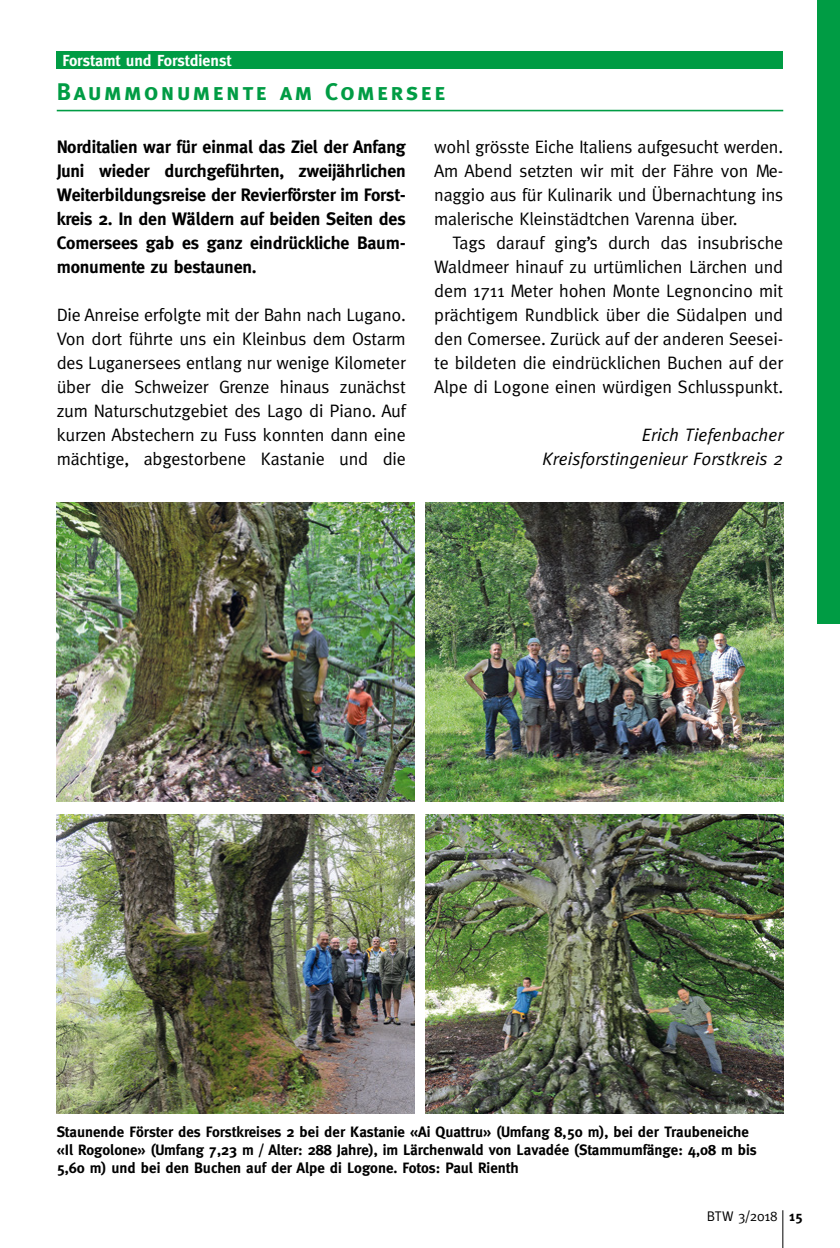
<style>
.page{position:relative;width:840px;height:1248px;background:#fff}
.page>*{position:absolute;margin:0;border:0;box-sizing:border-box;transform-origin:0 0}
.t1{font:24px "Meta Bold Caps";letter-spacing:.1em;color:#009c44}
.t2{font:18px/24px "Meta";letter-spacing:-.01em;color:#000;text-align:justify}
.t3{font:700 18px/24px "Meta";letter-spacing:-.01em;color:#000;text-align:justify}
.t4{font:italic 18px/24px "Meta";color:#000;text-align:right}
.t5{font:700 16px "Meta";color:#fff}
.t6{font:700 15px/18px "Meta";color:#000}
.t7{font:14px "Meta";letter-spacing:-.01em;color:#000}
.s1{font-weight:700}
</style>
<div class="page">
<hr style="left:782px;top:1210px;width:1px;height:37px;background:#000">
<div style="left:816px;top:0;width:23px;height:624px;background:#009c44"></div>
<div style="left:57px;top:51px;width:725px;height:17px;background:#009c44"></div>
<hr style="left:57px;top:110px;width:725px;height:1px;background:#009c44">
<img style="left:57px;top:502px;width:357px;height:299px">
<img style="left:57px;top:814px;width:357px;height:299px">
<img style="left:425px;top:502px;width:357px;height:299px">
<img style="left:425px;top:814px;width:357px;height:299px">
<p class="t5" style="left:62px;top:51px;width:170px">Forstamt und Forstdienst</p>
<h1 class="t1" style="left:57px;top:77px;width:390px">Baummonumente am Comersee</h1>
<p class="t3" style="left:57px;top:134px;width:350px">Norditalien war für einmal das Ziel der Anfang Juni wieder durchgeführten, zweijährlichen Weiterbildungsreise der Revierförster im Forst&shy;kreis 2. In den Wäldern auf beiden Seiten des Comersees gab es ganz eindrückliche Baum&shy;monumente zu bestaunen.</p>
<p class="t2" style="left:57px;top:302px;width:350px">Die Anreise erfolgte mit der Bahn nach Lugano.<br>Von dort führte uns ein Kleinbus dem Ostarm des Luganersees entlang nur wenige Kilometer über die Schweizer Grenze hinaus zunächst zum Naturschutzgebiet des Lago di Piano. Auf kurzen Abstechern zu Fuss konnten dann eine mächtige, abgestorbene Kastanie und die</p>
<p class="t2" style="left:434px;top:134px;width:350px">wohl grösste Eiche Italiens aufgesucht werden.<br>Am Abend setzten wir mit der Fähre von Me&shy;naggio aus für Kulinarik und Übernachtung ins malerische Kleinstädtchen Varenna über.</p>
<p class="t2" style="left:434px;top:230px;width:350px;text-indent:18px">Tags darauf ging’s durch das insubrische Waldmeer hinauf zu urtümlichen Lärchen und dem 1711 Meter hohen Monte Legnoncino mit prächtigem Rundblick über die Südalpen und den Comersee. Zurück auf der anderen Seesei&shy;te bildeten die eindrücklichen Buchen auf der Alpe di Logone einen würdigen Schlusspunkt.</p>
<p class="t4" style="left:542px;top:422px;width:242px">Erich Tiefenbacher<br>Kreisforstingenieur Forstkreis 2</p>
<p class="t6" style="left:57px;top:1123px;width:701px">Staunende Förster des Forstkreises 2 bei der Kastanie «Ai Quattru» (Umfang 8,50 m), bei der Traubeneiche «Il Rogolone» (Umfang 7,23 m / Alter: 288 Jahre), im Lärchenwald von Lavadée (Stammumfänge: 4,08 m bis<br>5,60 m) und bei den Buchen auf der Alpe di Logone. Fotos: Paul Rienth</p>
<p class="t7" style="left:706px;top:1208px;width:97px">BTW 3/2018 <span class="s1">15</span></p>
</div>
